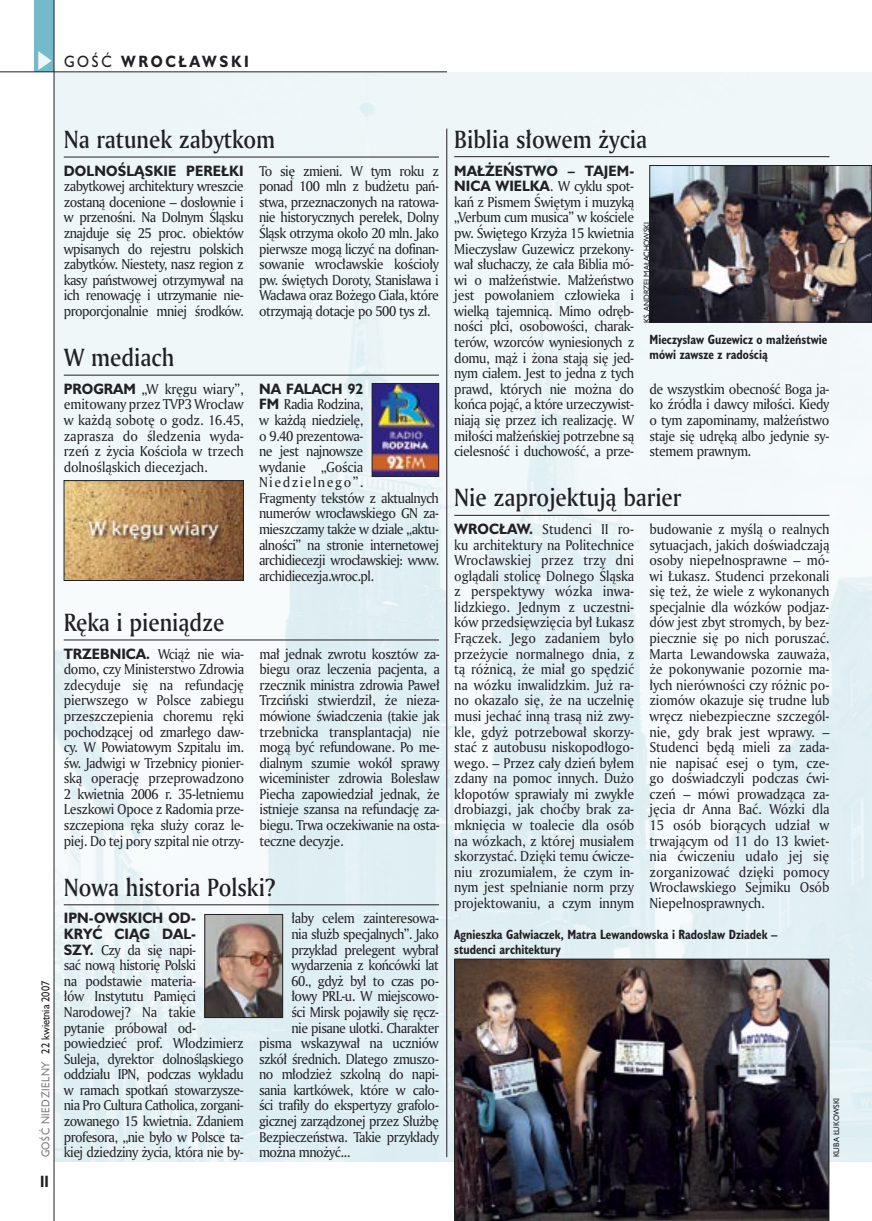
<style>
.page{position:relative;width:872px;height:1221px;background:#fff}
.page>*{position:absolute;margin:0;border:0;box-sizing:border-box;transform-origin:0 0}
._05d_tytyl_Kronika_AmMd_16_pt{font:24px "Amerigo Md PL";color:#212125;scale:.9 1}
._15a_temat_lewo{font:700 15px "Humanst 521 PL";letter-spacing:.2em;color:#212125;scale:.9 1}
._16_pagina_lewa{font:700 15px "Humanst 521 Cn PL";color:#212125;scale:.94 1}
._03_body_bez_akapitu{font:13.8px/15.6px "Amerigo PL";letter-spacing:-.04em;color:#212125;text-align:justify;scale:.94 1}
._09_podpis_zdjecia_HuCnB{font:700 12.3px/14.4px "Humanst 521 Cn PL";color:#212125;scale:.94 1}
._18a_data_lewa_GOSC{font:10.5px "Humanst 521 PL";letter-spacing:.05em;color:#7f7f83;scale:.9 1}
._18_data_lewa{font:10.5px "Humanst 521 PL";color:#212125;scale:.9 1}
._09a_autor_zdjecia_Hu_5_pt{font:7.5px "Humanst 521 PL";color:#212125;scale:.94 1}
.s1{font-weight:400}
.s2{font-family:"Humanst 521 PL";font-weight:700}
</style>
<div class="page">
<img style="left:55px;top:72px;width:817px;height:1089px">
<div style="left:35px;top:0;width:19px;height:72px;background:#75baca"></div>
<svg style="left:38px;top:51px;width:14px;height:19px"></svg>
<hr style="left:0;top:72px;width:447px;height:1px;background:#212125">
<hr style="left:446px;top:129px;width:1px;height:1027px;background:#212125">
<hr style="left:54px;top:0;width:1px;height:1220px;background:#212125">
<hr style="left:454px;top:156px;width:375px;height:1px;background:#212125">
<img style="left:651px;top:167px;width:219px;height:153px">
<div style="left:649px;top:165px;width:223px;height:157px;border:1px solid #212125"></div>
<hr style="left:64px;top:904px;width:375px;height:1px;background:#212125">
<hr style="left:64px;top:157px;width:375px;height:1px;background:#212125">
<hr style="left:64px;top:639px;width:375px;height:1px;background:#212125">
<hr style="left:454px;top:515px;width:375px;height:1px;background:#212125">
<img style="left:454px;top:958px;width:375px;height:262px">
<hr style="left:64px;top:375px;width:375px;height:1px;background:#212125">
<img style="left:374px;top:385px;width:63px;height:89px">
<div style="left:372px;top:383px;width:67px;height:93px;border:1px solid #212125"></div>
<img style="left:66px;top:482px;width:176px;height:96px">
<div style="left:64px;top:480px;width:180px;height:100px;border:1px solid #212125"></div>
<img style="left:206px;top:916px;width:75px;height:99px">
<div style="left:204px;top:914px;width:79px;height:103px;border:1px solid #212125"></div>
<p class="_15a_temat_lewo" style="left:64px;top:51px;width:207px"><span class="s1">GOŚĆ</span> WROCŁAWSKI</p>
<p class="_18_data_lewa" style="left:38px;top:1053px;width:82px;rotate:-90deg">22 kwietnia 2007</p>
<p class="_18a_data_lewa_GOSC" style="left:38px;top:1157px;width:108px;rotate:-90deg">GOŚĆ NIEDZIELNY</p>
<p class="_16_pagina_lewa" style="left:40px;top:1170px;width:11px">II</p>
<p class="_05d_tytyl_Kronika_AmMd_16_pt" style="left:64px;top:123px;width:236px">Na ratunek zabytkom</p>
<p class="_03_body_bez_akapitu" style="left:64px;top:162px;width:193px"><span class="s2">DOLNOŚLĄSKIE PEREŁKI </span>zabytkowej architektury wreszcie zostaną docenione – dosłownie i w przenośni. Na Dolnym Śląsku znajduje się 25 proc. obiektów wpisanych do rejestru polskich zabytków. Niestety, nasz region z kasy państwowej otrzymywał na ich renowację i utrzymanie nie&shy;proporcjonalnie mniej środków.</p>
<p class="_03_body_bez_akapitu" style="left:259px;top:162px;width:193px">To się zmieni. W tym roku z ponad 100 mln z budżetu pań&shy;stwa, przeznaczonych na ratowa&shy;nie historycznych perełek, Dolny Śląsk otrzyma około 20 mln. Jako pierwsze mogą liczyć na dofinan&shy;sowanie wrocławskie kościoły pw. świętych Doroty, Stanisława i Wacława oraz Bożego Ciała, które otrzymają dotacje po 500 tys zł.</p>
<p class="_05d_tytyl_Kronika_AmMd_16_pt" style="left:64px;top:341px;width:124px">W mediach</p>
<p class="_03_body_bez_akapitu" style="left:64px;top:380px;width:193px"><span class="s2">PROGRAM</span> „W kręgu wiary”, emitowany przez TVP3 Wrocław w każdą sobotę o godz. 16.45, zaprasza do śledzenia wyda&shy;rzeń z życia Kościoła w trzech dolnośląskich diecezjach.</p>
<p class="_03_body_bez_akapitu" style="left:259px;top:380px;width:193px;text-align:left"><span class="s2">NA FALACH 92<br>FM</span> Radia Rodzina,<br>w każdą niedzielę,<br>o 9.40 prezentowa-<br>ne jest najnowsze<br>wydanie „Gościa<br>Niedzielnego”.<br>Fragmenty tekstów z aktualnych numerów wrocławskiego GN za&shy;mieszczamy także w dziale „aktu&shy;alności” na stronie internetowej archidiecezji wrocławskiej: www. archidiecezja.wroc.pl.</p>
<p class="_05d_tytyl_Kronika_AmMd_16_pt" style="left:64px;top:606px;width:180px">Ręka i pieniądze</p>
<p class="_03_body_bez_akapitu" style="left:64px;top:645px;width:193px"><span class="s2">TRZEBNICA.</span> Wciąż nie wia&shy;domo, czy Ministerstwo Zdrowia zdecyduje się na refundację pierwszego w Polsce zabiegu przeszczepienia choremu ręki pochodzącej od zmarłego daw&shy;cy. W Powiatowym Szpitalu im. św. Jadwigi w Trzebnicy pionier&shy;ską operację przeprowadzono 2 kwietnia 2006 r. 35-letniemu Leszkowi Opoce z Radomia prze&shy;szczepiona ręka służy coraz le&shy;piej. Do tej pory szpital nie otrzy-</p>
<p class="_03_body_bez_akapitu" style="left:259px;top:645px;width:193px">mał jednak zwrotu kosztów za&shy;biegu oraz leczenia pacjenta, a rzecznik ministra zdrowia Paweł Trzciński stwierdził, że nieza&shy;mówione świadczenia (takie jak trzebnicka transplantacja) nie mogą być refundowane. Po me&shy;dialnym szumie wokół sprawy wiceminister zdrowia Bolesław Piecha zapowiedział jednak, że istnieje szansa na refundację za&shy;biegu. Trwa oczekiwanie na osta&shy;teczne decyzje.</p>
<p class="_05d_tytyl_Kronika_AmMd_16_pt" style="left:64px;top:871px;width:236px">Nowa historia Polski?</p>
<p class="_03_body_bez_akapitu" style="left:64px;top:910px;width:193px;text-align:left"><span class="s2">IPN-OWSKICH OD-<br>KRYĆ CIĄG DAL-<br>SZY.</span> Czy da się napi-<br>sać nową historię Polski<br>na podstawie materia-<br>łów Instytutu Pamięci<br>Narodowej? Na takie<br>pytanie próbował od&shy;powiedzieć prof. Włodzimierz<br>Suleja, dyrektor dolnośląskiego oddziału IPN, podczas wykładu w ramach spotkań stowarzysze&shy;nia Pro Cultura Catholica, zorgani&shy;zowanego 15 kwietnia. Zdaniem profesora, „nie było w Polsce ta&shy;kiej dziedziny życia, która nie by-</p>
<p class="_03_body_bez_akapitu" style="left:291px;top:910px;width:158px">łaby celem zainteresowa-</p>
<p class="_03_body_bez_akapitu" style="left:291px;top:925px;width:158px">nia służb specjalnych”. Jako</p>
<p class="_03_body_bez_akapitu" style="left:291px;top:941px;width:158px">przykład prelegent wybrał</p>
<p class="_03_body_bez_akapitu" style="left:291px;top:957px;width:158px">wydarzenia z końcówki lat</p>
<p class="_03_body_bez_akapitu" style="left:291px;top:972px;width:158px">60., gdyż był to czas po-</p>
<p class="_03_body_bez_akapitu" style="left:291px;top:988px;width:158px">łowy PRL-u. W miejscowo-</p>
<p class="_03_body_bez_akapitu" style="left:291px;top:1003px;width:158px">ści Mirsk pojawiły się ręcz-</p>
<p class="_03_body_bez_akapitu" style="left:291px;top:1019px;width:158px">nie pisane ulotki. Charakter</p>
<p class="_03_body_bez_akapitu" style="left:259px;top:1034px;width:193px">pisma wskazywał na uczniów</p>
<p class="_03_body_bez_akapitu" style="left:259px;top:1050px;width:193px">szkół średnich. Dlatego zmuszo-</p>
<p class="_03_body_bez_akapitu" style="left:259px;top:1066px;width:193px">no młodzież szkolną do napi-</p>
<p class="_03_body_bez_akapitu" style="left:259px;top:1081px;width:193px">sania kartkówek, które w cało-</p>
<p class="_03_body_bez_akapitu" style="left:259px;top:1097px;width:193px">ści trafiły do ekspertyzy grafolo-</p>
<p class="_03_body_bez_akapitu" style="left:259px;top:1112px;width:193px">gicznej zarządzonej przez Służbę</p>
<p class="_03_body_bez_akapitu" style="left:259px;top:1128px;width:193px">Bezpieczeństwa. Takie przykłady</p>
<p class="_03_body_bez_akapitu" style="left:259px;top:1143px;width:99px">można mnożyć...</p>
<p class="_05d_tytyl_Kronika_AmMd_16_pt" style="left:454px;top:123px;width:216px">Biblia słowem życia</p>
<p class="_03_body_bez_akapitu" style="left:454px;top:162px;width:193px"><span class="s2">MAŁŻEŃSTWO – TAJEM-NICA WIELKA</span>. W cyklu spot&shy;kań z Pismem Świętym i muzyką „Verbum cum musica” w kościele pw. Świętego Krzyża 15 kwietnia Mieczysław Guzewicz przekony&shy;wał słuchaczy, że cała Biblia mó&shy;wi o małżeństwie. Małżeństwo jest powołaniem człowieka i wielką tajemnicą. Mimo odręb&shy;ności płci, osobowości, charak&shy;terów, wzorców wyniesionych z domu, mąż i żona stają się jed&shy;nym ciałem. Jest to jedna z tych prawd, których nie można do końca pojąć, a które urzeczywist&shy;niają się przez ich realizację. W miłości małżeńskiej potrzebne są cielesność i duchowość, a prze-</p>
<p class="_09a_autor_zdjecia_Hu_5_pt" style="left:641px;top:323px;width:109px;rotate:-90deg">KS. ANDRZEJ MAŁACHOWSKI</p>
<p class="_09_podpis_zdjecia_HuCnB" style="left:649px;top:332px;width:191px">Mieczysław Guzewicz o małżeństwie mówi zawsze z radością</p>
<p class="_03_body_bez_akapitu" style="left:649px;top:380px;width:193px">de wszystkim obecność Boga ja&shy;ko źródła i dawcy miłości. Kiedy o tym zapominamy, małżeństwo staje się udręką albo jedynie sy&shy;stemem prawnym.</p>
<p class="_05d_tytyl_Kronika_AmMd_16_pt" style="left:454px;top:481px;width:254px">Nie zaprojektują barier</p>
<p class="_03_body_bez_akapitu" style="left:454px;top:521px;width:193px"><span class="s2">WROCŁAW.</span> Studenci II ro&shy;ku architektury na Politechnice Wrocławskiej przez trzy dni oglądali stolicę Dolnego Śląska z perspektywy wózka inwa&shy;lidzkiego. Jednym z uczestni&shy;ków przedsięwzięcia był Łukasz Frączek. Jego zadaniem było przeżycie normalnego dnia, z tą różnicą, że miał go spędzić na wózku inwalidzkim. Już ra&shy;no okazało się, że na uczelnię musi jechać inną trasą niż zwy&shy;kle, gdyż potrzebował skorzy&shy;stać z autobusu niskopodłogo&shy;wego. – Przez cały dzień byłem zdany na pomoc innych. Dużo kłopotów sprawiały mi zwykłe drobiazgi, jak choćby brak za&shy;mknięcia w toalecie dla osób na wózkach, z której musiałem skorzystać. Dzięki temu ćwicze&shy;niu zrozumiałem, że czym in&shy;nym jest spełnianie norm przy projektowaniu, a czym innym</p>
<p class="_03_body_bez_akapitu" style="left:649px;top:521px;width:193px">budowanie z myślą o realnych sytuacjach, jakich doświadczają osoby niepełnosprawne – mó&shy;wi Łukasz. Studenci przekonali się też, że wiele z wykonanych specjalnie dla wózków podjaz&shy;dów jest zbyt stromych, by bez&shy;piecznie się po nich poruszać.<br>Marta Lewandowska zauważa, że pokonywanie pozornie ma&shy;łych nierówności czy różnic po&shy;ziomów okazuje się trudne lub wręcz niebezpieczne szczegól&shy;nie, gdy brak jest wprawy. – Studenci będą mieli za zada&shy;nie napisać esej o tym, cze&shy;go doświadczyli podczas ćwi&shy;czeń – mówi prowadząca za&shy;jęcia dr Anna Bać. Wózki dla 15 osób biorących udział w trwającym od 11 do 13 kwiet&shy;nia ćwiczeniu udało jej się zorganizować dzięki pomocy Wrocławskiego Sejmiku Osób Niepełnosprawnych.</p>
<p class="_09_podpis_zdjecia_HuCnB" style="left:454px;top:927px;width:345px">Agnieszka Gałwiaczek, Matra Lewandowska i Radosław Dziadek – studenci architektury</p>
<p class="_09a_autor_zdjecia_Hu_5_pt" style="left:831px;top:1156px;width:65px;rotate:-90deg">KUBA ŁUKOWSKI</p>
</div>
